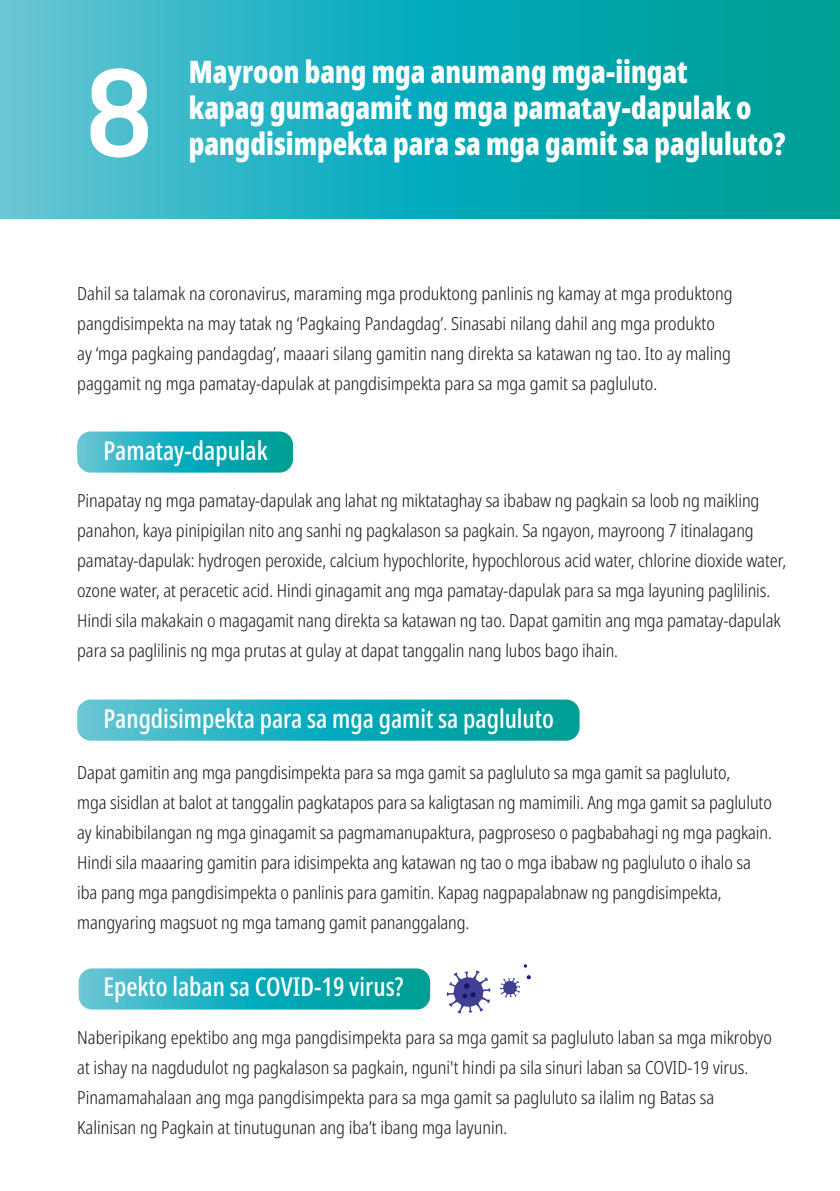
<style>
.page{position:relative;width:840px;height:1191px;background:#fff}
.page>*{position:absolute;margin:0;border:0;box-sizing:border-box;transform-origin:0 0}
.t1{font:108px "ONE Mobile Title OTF Regular";color:#fff}
.t2{font:900 extra-condensed 31px/36px "Noto Sans";color:#fff;scale:.96 1}
.t3{font:500 extra-condensed 26px "Noto Sans";color:#fff}
.t4{font:300 condensed 18px/30px "Noto Sans";letter-spacing:-.005em;color:#1b1b1b}
</style>
<div class="page">
<svg style="left:0;top:0;width:839px;height:219px;background:#1badb8"></svg>
<svg style="left:77px;top:431px;width:216px;height:41px;background:#21b0ba"></svg>
<svg style="left:77px;top:699px;width:502px;height:41px;background:#1fafb9"></svg>
<svg style="left:79px;top:968px;width:351px;height:41px;background:#1fafb9"></svg>
<svg style="left:446px;top:970px;width:44px;height:44px"></svg>
<svg style="left:500px;top:978px;width:19px;height:19px"></svg>
<svg style="left:526px;top:975px;width:5px;height:4px"></svg>
<svg style="left:523px;top:964px;width:4px;height:4px"></svg>
<h1 class="t1" style="left:85px;top:57px;width:70px">8</h1>
<h2 class="t2" style="left:189px;top:54px;width:587px">Mayroon bang mga anumang mga-iingat kapag gumagamit ng mga pamatay-dapulak o</h2>
<h2 class="t2" style="left:189px;top:126px;width:622px">pangdisimpekta para sa mga gamit sa pagluluto?</h2>
<p class="t4" style="left:77px;top:279px;width:656px">Dahil sa talamak na coronavirus, maraming mga produktong panlinis ng kamay at mga produktong pangdisimpekta na may tatak ng ‘Pagkaing Pandagdag’. Sinasabi nilang dahil ang mga produkto ay ‘mga pagkaing pandagdag’, maaari silang gamitin nang direkta sa katawan ng tao. Ito ay maling paggamit ng mga pamatay-dapulak at pangdisimpekta para sa mga gamit sa pagluluto.</p>
<h3 class="t3" style="left:103px;top:432px;width:166px">Pamatay-dapulak</h3>
<p class="t4" style="left:77px;top:486px;width:710px">Pinapatay ng mga pamatay-dapulak ang lahat ng miktataghay sa ibabaw ng pagkain sa loob ng maikling panahon, kaya pinipigilan nito ang sanhi ng pagkalason sa pagkain. Sa ngayon, mayroong 7 itinalagang pamatay-dapulak: hydrogen peroxide, calcium hypochlorite, hypochlorous acid water, chlorine dioxide water, ozone water, at peracetic acid. Hindi ginagamit ang mga pamatay-dapulak para sa mga layuning paglilinis.<br>Hindi sila makakain o magagamit nang direkta sa katawan ng tao. Dapat gamitin ang mga pamatay-dapulak para sa paglilinis ng mga prutas at gulay at dapat tanggalin nang lubos bago ihain.</p>
<h3 class="t3" style="left:103px;top:700px;width:452px">Pangdisimpekta para sa mga gamit sa pagluluto</h3>
<p class="t4" style="left:77px;top:757px;width:696px">Dapat gamitin ang mga pangdisimpekta para sa mga gamit sa pagluluto sa mga gamit sa pagluluto,<br>mga sisidlan at balot at tanggalin pagkatapos para sa kaligtasan ng mamimili. Ang mga gamit sa pagluluto ay kinabibilangan ng mga ginagamit sa pagmamanupaktura, pagproseso o pagbabahagi ng mga pagkain.<br>Hindi sila maaaring gamitin para idisimpekta ang katawan ng tao o mga ibabaw ng pagluluto o ihalo sa iba pang mga pangdisimpekta o panlinis para gamitin. Kapag nagpapalabnaw ng pangdisimpekta, mangyaring magsuot ng mga tamang gamit pananggalang.</p>
<h3 class="t3" style="left:103px;top:968px;width:301px">Epekto laban sa COVID-19 virus?</h3>
<p class="t4" style="left:77px;top:1022px;width:695px">Naberipikang epektibo ang mga pangdisimpekta para sa mga gamit sa pagluluto laban sa mga mikrobyo at ishay na nagdudulot ng pagkalason sa pagkain, nguni't hindi pa sila sinuri laban sa COVID-19 virus.<br>Pinamamahalaan ang mga pangdisimpekta para sa mga gamit sa pagluluto sa ilalim ng Batas sa Kalinisan ng Pagkain at tinutugunan ang iba’t ibang mga layunin.</p>
</div>
